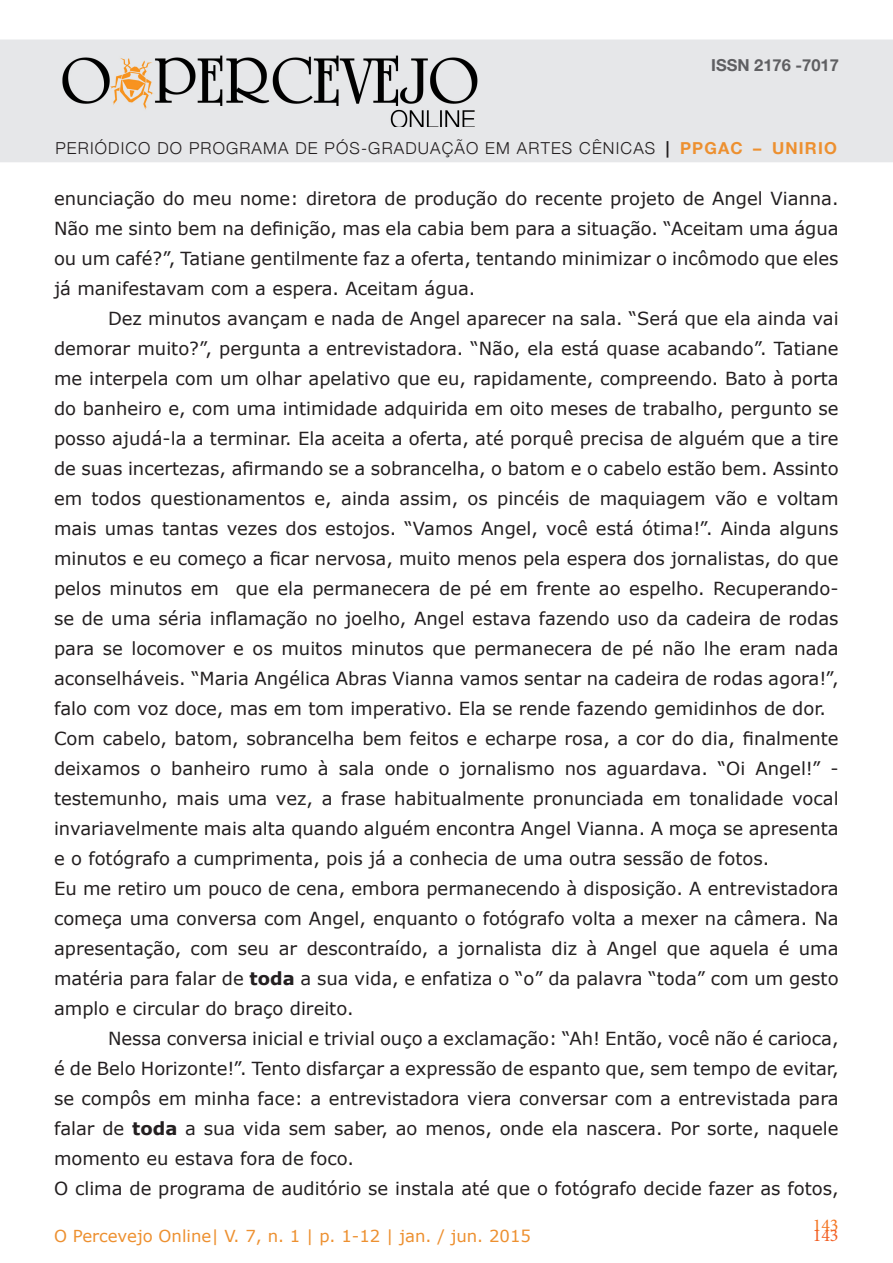
<style>
.page{position:relative;width:893px;height:1263px;background:#fff}
.page>*{position:absolute;margin:0;border:0;box-sizing:border-box;transform-origin:0 0}
.t1{font:18px/30px "Verdana";color:#231f20;text-align:justify}
.t2{font:18px "Minion Pro";color:#f47521}
.t3{font:18px "Minion Pro";color:#f25d21}
.t4{font:300 16.5px "Helvetica Neue";letter-spacing:.07em;color:#231f20}
.t5{font:16.5px "Verdana";color:#ed9030}
.t6{font:700 16.5px "Helvetica Neue";color:#5f5f62}
.s1{font-weight:700}
.s2{font-weight:700;color:#ed9030}
</style>
<div class="page">
<div style="left:0;top:40px;width:893px;height:122px;background:#e6e7e9"></div>
<img style="left:62px;top:55px;width:416px;height:71px">
<p class="t6" style="left:711px;top:50px;width:129px">ISSN 2176 -7017</p>
<p class="t4" style="left:55px;top:135px;width:783px">PERIÓDICO DO PROGRAMA DE PÓS-GRADUAÇÃO EM ARTES CÊNICAS <span class="s1">|</span> <span class="s2">PPGAC – UNIRIO</span></p>
<p class="t1" style="left:54px;top:183px;width:786px">enunciação do meu nome: diretora de produção do recente projeto de Angel Vianna.<br>Não me sinto bem na definição, mas ela cabia bem para a situação. “Aceitam uma água ou um café?”, Tatiane gentilmente faz a oferta, tentando minimizar o incômodo que eles já manifestavam com a espera. Aceitam água.</p>
<p class="t1" style="left:54px;top:303px;width:786px;text-indent:54px">Dez minutos avançam e nada de Angel aparecer na sala. “Será que ela ainda vai demorar muito?”, pergunta a entrevistadora. “Não, ela está quase acabando”. Tatiane me interpela com um olhar apelativo que eu, rapidamente, compreendo. Bato à porta do banheiro e, com uma intimidade adquirida em oito meses de trabalho, pergunto se posso ajudá-la a terminar. Ela aceita a oferta, até porquê precisa de alguém que a tire de suas incertezas, afirmando se a sobrancelha, o batom e o cabelo estão bem. Assinto em todos questionamentos e, ainda assim, os pincéis de maquiagem vão e voltam mais umas tantas vezes dos estojos. “Vamos Angel, você está ótima!”. Ainda alguns minutos e eu começo a ficar nervosa, muito menos pela espera dos jornalistas, do que pelos minutos em que ela permanecera de pé em frente ao espelho. Recuperando&shy;se de uma séria inflamação no joelho, Angel estava fazendo uso da cadeira de rodas para se locomover e os muitos minutos que permanecera de pé não lhe eram nada aconselháveis. “Maria Angélica Abras Vianna vamos sentar na cadeira de rodas agora!”, falo com voz doce, mas em tom imperativo. Ela se rende fazendo gemidinhos de dor.</p>
<p class="t1" style="left:54px;top:723px;width:786px">Com cabelo, batom, sobrancelha bem feitos e echarpe rosa, a cor do dia, finalmente deixamos o banheiro rumo à sala onde o jornalismo nos aguardava. “Oi Angel!” - testemunho, mais uma vez, a frase habitualmente pronunciada em tonalidade vocal invariavelmente mais alta quando alguém encontra Angel Vianna. A moça se apresenta e o fotógrafo a cumprimenta, pois já a conhecia de uma outra sessão de fotos.</p>
<p class="t1" style="left:54px;top:873px;width:786px">Eu me retiro um pouco de cena, embora permanecendo à disposição. A entrevistadora começa uma conversa com Angel, enquanto o fotógrafo volta a mexer na câmera. Na apresentação, com seu ar descontraído, a jornalista diz à Angel que aquela é uma matéria para falar de <span class="s1">toda</span> a sua vida, e enfatiza o “o” da palavra “toda” com um gesto amplo e circular do braço direito.</p>
<p class="t1" style="left:54px;top:1023px;width:786px;text-indent:54px">Nessa conversa inicial e trivial ouço a exclamação: “Ah! Então, você não é carioca, é de Belo Horizonte!”. Tento disfarçar a expressão de espanto que, sem tempo de evitar, se compôs em minha face: a entrevistadora viera conversar com a entrevistada para falar de <span class="s1">toda</span> a sua vida sem saber, ao menos, onde ela nascera. Por sorte, naquele momento eu estava fora de foco.</p>
<p class="t1" style="left:54px;top:1173px;width:786px">O clima de programa de auditório se instala até que o fotógrafo decide fazer as fotos,</p>
<p class="t5" style="left:54px;top:1224px;width:479px">O Percevejo Online| V. 7, n. 1 | p. 1-12 | jan. / jun. 2015</p>
<p class="t3" style="left:813px;top:1223px;width:27px">143</p>
<p class="t2" style="left:813px;top:1213px;width:27px">143</p>
</div>
